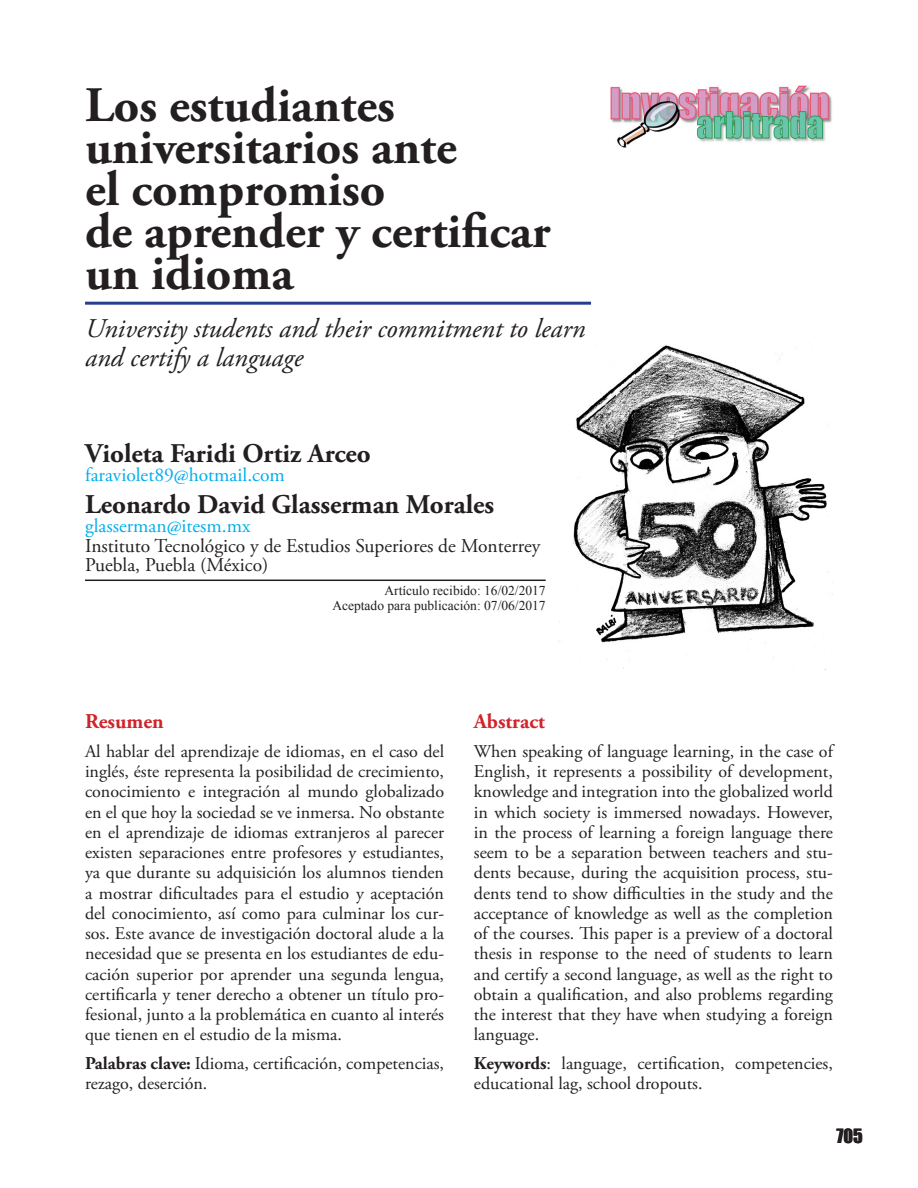
<style>
.page{position:relative;width:918px;height:1188px;background:#fff}
.page>*{position:absolute;margin:0;border:0;box-sizing:border-box;transform-origin:0 0}
.TITULO_ART_Sin{font:700 49.5px/42px "Adobe Garamond Pro";color:#231f20}
.TITULO_ART_Con{font:700 49.5px "Adobe Garamond Pro";color:#231f20}
.Titulo_Ingles{font:italic 27px/28.5px "Adobe Garamond Pro";color:#231f20}
.Autores{font:700 27px "Adobe Garamond Pro";color:#231f20}
.Resum_Abstra{font:700 21px "Adobe Garamond Pro";color:#d1232a}
.Correo_Univer{font:19.5px "Adobe Garamond Pro";color:#231f20}
.Correo_Univer-2{font:19.5px "Adobe Garamond Pro";color:#00aeef}
.Correo_Univer_-_con{font:19.5px "Adobe Garamond Pro";color:#231f20}
.t1{font:18px/20.2px "Adobe Garamond Pro";color:#231f20;text-align:justify}
.t2{font:18px "Impact";color:#231f20}
.Recibido{font:13.5px "Times New Roman";color:#231f20}
.s1{font-weight:700}
</style>
<div class="page">
<img style="left:558px;top:345px;width:275px;height:324px">
<img style="left:610px;top:85px;width:222px;height:63px">
<hr style="left:85px;top:302px;width:506px;height:3px;background:#253f8e">
<hr style="left:85px;top:580px;width:461px;height:1px;background:#231f20">
<p class="TITULO_ART_Sin" style="left:85px;top:85px;width:373px">Los estudiantes universitarios ante</p>
<p class="TITULO_ART_Sin" style="left:85px;top:169px;width:302px">el compromiso</p>
<p class="TITULO_ART_Sin" style="left:85px;top:211px;width:467px">de aprender y certificar</p>
<p class="TITULO_ART_Con" style="left:85px;top:244px;width:210px">un idioma</p>
<p class="Titulo_Ingles" style="left:85px;top:315px;width:502px">University students and their commitment to learn and certify a language</p>
<p class="Autores" style="left:85px;top:438px;width:287px">Violeta Faridi Ortiz Arceo</p>
<p class="Correo_Univer-2" style="left:85px;top:463px;width:201px">faraviolet89@hotmail.com</p>
<p class="Autores" style="left:85px;top:488px;width:411px">Leonardo David Glasserman Morales</p>
<p class="Correo_Univer-2" style="left:85px;top:514px;width:167px">glasserman@itesm.mx</p>
<p class="Correo_Univer" style="left:85px;top:534px;width:457px">Instituto Tecnológico y de Estudios Superiores de Monterrey</p>
<p class="Correo_Univer_-_con" style="left:85px;top:553px;width:185px">Puebla, Puebla (México)</p>
<p class="Recibido" style="left:384px;top:581px;width:163px">Artículo recibido: 16/02/2017</p>
<p class="Recibido" style="left:332px;top:596px;width:215px">Aceptado para publicación: 07/06/2017</p>
<p class="Resum_Abstra" style="left:85px;top:709px;width:80px">Resumen</p>
<p class="t1" style="left:85px;top:742px;width:361px">Al hablar del aprendizaje de idiomas, en el caso del inglés, éste representa la posibilidad de crecimiento, conocimiento e integración al mundo globalizado en el que hoy la sociedad se ve inmersa. No obstante en el aprendizaje de idiomas extranjeros al parecer existen separaciones entre profesores y estudiantes, ya que durante su adquisición los alumnos tienden a mostrar dificultades para el estudio y aceptación del conocimiento, así como para culminar los cur&shy;sos. Este avance de investigación doctoral alude a la necesidad que se presenta en los estudiantes de edu&shy;cación superior por aprender una segunda lengua, certificarla y tener derecho a obtener un título pro&shy;fesional, junto a la problemática en cuanto al interés que tienen en el estudio de la misma.</p>
<p class="t1" style="left:85px;top:1054px;width:361px"><span class="s1">Palabras clave:</span> Idioma, certificación, competencias, rezago, deserción.</p>
<p class="Resum_Abstra" style="left:474px;top:709px;width:73px">Abstract</p>
<p class="t1" style="left:474px;top:742px;width:361px">When speaking of language learning, in the case of English, it represents a possibility of development, knowledge and integration into the globalized world in which society is immersed nowadays. However, in the process of learning a foreign language there seem to be a separation between teachers and stu&shy;dents because, during the acquisition process, stu&shy;dents tend to show difficulties in the study and the acceptance of knowledge as well as the completion of the courses. This paper is a preview of a doctoral thesis in response to the need of students to learn and certify a second language, as well as the right to obtain a qualification, and also problems regarding the interest that they have when studying a foreign language.</p>
<p class="t1" style="left:474px;top:1054px;width:361px"><span class="s1">Keywords</span>: language, certification, competencies, educational lag, school dropouts.</p>
<p class="t2" style="left:836px;top:1122px;width:28px">705</p>
</div>
